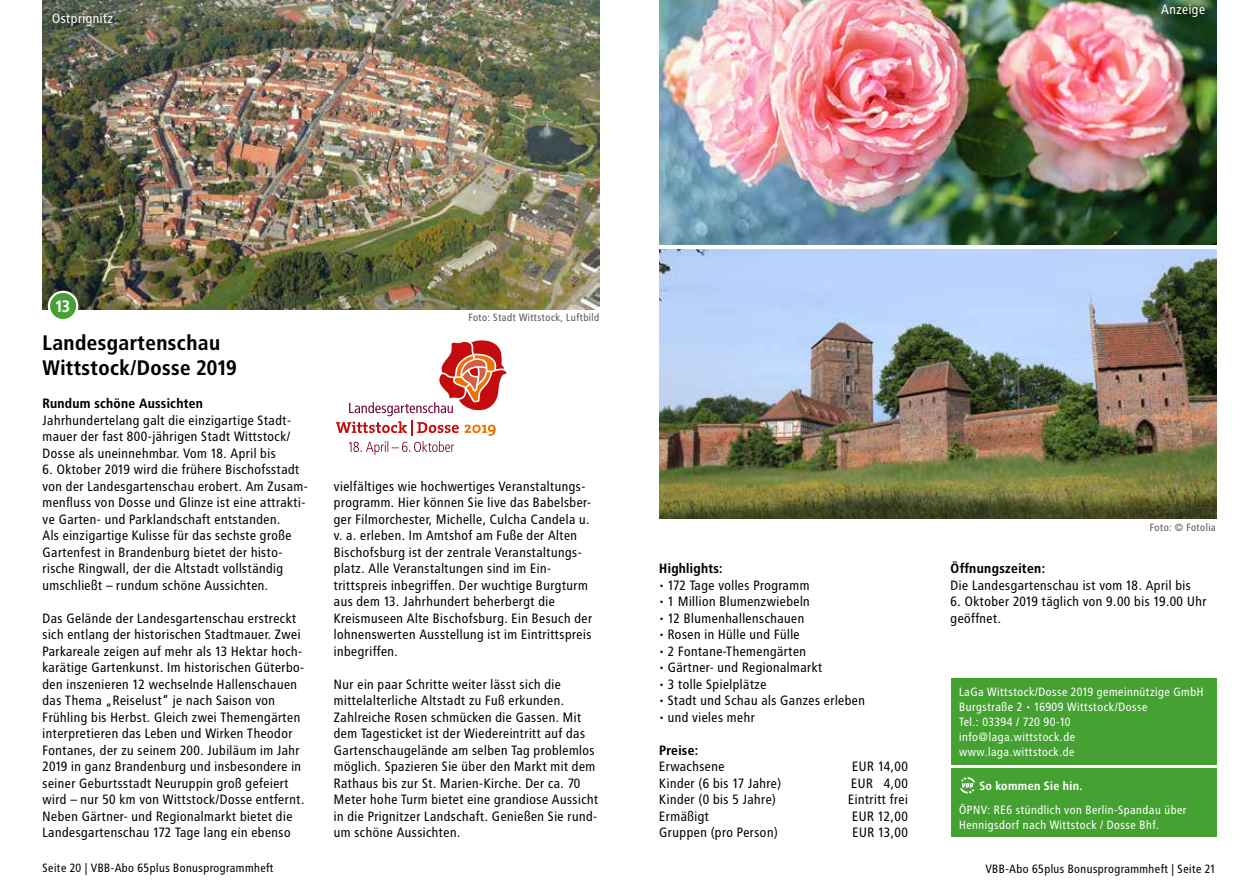
<style>
.page{position:relative;width:1259px;height:893px;background:#fff}
.page>*{position:absolute;margin:0;border:0;box-sizing:border-box;transform-origin:0 0}
.t1{font:700 21px/25.2px "Transit";color:#000}
.t2{font:700 16.5px "Transit";color:#fff}
.t3{font:13.5px/16.5px "Transit";color:#000}
.t4{font:700 13.5px "Transit";color:#000}
.t5{font:13.5px "Transit";color:#fff}
.t6{font:12px/15px "Transit";letter-spacing:.005em;color:#fff}
.t7{font:12px "Transit";color:#000}
.t8{font:700 12px "Transit";letter-spacing:.005em;color:#fff}
.t9{font:10.5px "Transit";letter-spacing:.005em;color:#565655}
</style>
<div class="page">
<svg style="left:336px;top:340px;width:170px;height:115px"></svg>
<img style="left:43px;top:0;width:557px;height:309px">
<div style="left:49px;top:292px;width:28px;height:28px;background:#45a132;border-radius:50%"></div>
<div style="left:48px;top:291px;width:30px;height:30px;border:2px solid #fff;border-radius:50%"></div>
<div style="left:45px;top:5px;width:75px;height:28px;background:#000;opacity:.75"></div>
<div style="left:950px;top:768px;width:266px;height:69px;background:#45a132"></div>
<svg style="left:960px;top:777px;width:15px;height:16px"></svg>
<img style="left:659px;top:249px;width:557px;height:269px">
<div style="left:950px;top:679px;width:266px;height:86px;background:#45a132"></div>
<img style="left:659px;top:0;width:557px;height:245px">
<div style="left:1154px;top:0;width:58px;height:25px;background:#000;opacity:.75"></div>
<p class="t5" style="left:52px;top:10px;width:63px">Ostprignitz</p>
<p class="t5" style="left:1161px;top:2px;width:46px">Anzeige</p>
<p class="t2" style="left:55px;top:297px;width:17px">13</p>
<h1 class="t1" style="left:43px;top:330px;width:196px">Landesgartenschau<br>Wittstock/Dosse 2019</h1>
<p class="t4" style="left:43px;top:395px;width:162px">Rundum schöne Aussichten</p>
<p class="t3" style="left:43px;top:412px;width:251px;text-align:justify">Jahrhundertelang galt die einzigartige Stadt&shy;mauer der fast 800-jährigen Stadt Wittstock/ Dosse als uneinnehmbar. Vom 18. April bis</p>
<p class="t3" style="left:43px;top:461px;width:267px">6. Oktober 2019 wird die frühere Bischofsstadt von der Landesgartenschau erobert. Am Zusam&shy;menfluss von Dosse und Glinze ist eine attrakti&shy;ve Garten- und Parklandschaft entstanden.<br>Als einzigartige Kulisse für das sechste große Gartenfest in Brandenburg bietet der histo&shy;rische Ringwall, der die Altstadt vollständig umschließt – rundum schöne Aussichten.</p>
<p class="t3" style="left:43px;top:610px;width:264px">Das Gelände der Landesgartenschau erstreckt sich entlang der historischen Stadtmauer. Zwei Parkareale zeigen auf mehr als 13 Hektar hoch&shy;karätige Gartenkunst. Im historischen Güterbo&shy;den inszenieren 12 wechselnde Hallenschauen das Thema „Reiselust“ je nach Saison von Frühling bis Herbst. Gleich zwei Themengärten interpretieren das Leben und Wirken Theodor Fontanes, der zu seinem 200. Jubiläum im Jahr 2019 in ganz Brandenburg und insbesondere in seiner Geburtsstadt Neuruppin groß gefeiert wird – nur 50 km von Wittstock/Dosse entfernt.<br>Neben Gärtner- und Regionalmarkt bietet die Landesgartenschau 172 Tage lang ein ebenso</p>
<p class="t9" style="left:468px;top:311px;width:133px">Foto: Stadt Wittstock, Luftbild</p>
<p class="t3" style="left:334px;top:478px;width:260px">vielfältiges wie hochwertiges Veranstaltungs&shy;programm. Hier können Sie live das Babelsber&shy;ger Filmorchester, Michelle, Culcha Candela u. v. a. erleben. Im Amtshof am Fuße der Alten Bischofsburg ist der zentrale Veranstaltungs&shy;platz. Alle Veranstaltungen sind im Ein&shy;trittspreis inbegriffen. Der wuchtige Burgturm aus dem 13. Jahrhundert beherbergt die Kreismuseen Alte Bischofsburg. Ein Besuch der lohnenswerten Ausstellung ist im Eintrittspreis inbegriffen.</p>
<p class="t3" style="left:334px;top:676px;width:266px">Nur ein paar Schritte weiter lässt sich die mittelalterliche Altstadt zu Fuß erkunden.<br>Zahlreiche Rosen schmücken die Gassen. Mit dem Tagesticket ist der Wiedereintritt auf das Gartenschaugelände am selben Tag problemlos möglich. Spazieren Sie über den Markt mit dem Rathaus bis zur St. Marien-Kirche. Der ca. 70<br>Meter hohe Turm bietet eine grandiose Aussicht in die Prignitzer Landschaft. Genießen Sie rund&shy;um schöne Aussichten.</p>
<p class="t4" style="left:659px;top:560px;width:65px">Highlights:</p>
<p class="t3" style="left:659px;top:577px;width:152px">• 172 Tage volles Programm</p>
<p class="t3" style="left:659px;top:593px;width:152px">• 1 Million Blumenzwiebeln</p>
<p class="t3" style="left:659px;top:610px;width:147px">• 12 Blumenhallenschauen</p>
<p class="t3" style="left:659px;top:626px;width:142px">• Rosen in Hülle und Fülle</p>
<p class="t3" style="left:659px;top:643px;width:149px">• 2 Fontane-Themengärten</p>
<p class="t3" style="left:659px;top:659px;width:165px">• Gärtner- und Regionalmarkt</p>
<p class="t3" style="left:659px;top:676px;width:109px">• 3 tolle Spielplätze</p>
<p class="t3" style="left:659px;top:692px;width:208px">• Stadt und Schau als Ganzes erleben</p>
<p class="t3" style="left:659px;top:709px;width:97px">• und vieles mehr</p>
<p class="t4" style="left:659px;top:742px;width:41px">Preise:</p>
<p class="t3" style="left:659px;top:758px;width:67px">Erwachsene</p>
<p class="t3" style="left:852px;top:758px;width:58px">EUR 14,00</p>
<p class="t3" style="left:659px;top:775px;width:124px">Kinder (6 bis 17 Jahre)</p>
<p class="t3" style="left:851px;top:775px;width:59px">EUR 4,00</p>
<p class="t3" style="left:659px;top:791px;width:119px">Kinder (0 bis 5 Jahre)</p>
<p class="t3" style="left:848px;top:791px;width:62px">Eintritt frei</p>
<p class="t3" style="left:659px;top:808px;width:52px">Ermäßigt</p>
<p class="t3" style="left:852px;top:808px;width:58px">EUR 12,00</p>
<p class="t3" style="left:659px;top:824px;width:120px">Gruppen (pro Person)</p>
<p class="t3" style="left:852px;top:824px;width:57px">EUR 13,00</p>
<p class="t9" style="left:1150px;top:521px;width:68px">Foto: © Fotolia</p>
<p class="t4" style="left:950px;top:560px;width:96px">Öffnungszeiten:</p>
<p class="t3" style="left:950px;top:577px;width:242px">Die Landesgartenschau ist vom 18. April bis</p>
<p class="t3" style="left:950px;top:593px;width:258px">6. Oktober 2019 täglich von 9.00 bis 19.00 Uhr geöffnet.</p>
<p class="t6" style="left:959px;top:685px;width:246px">LaGa Wittstock/Dosse 2019 gemeinnützige GmbH<br>Burgstraße 2 • 16909 Wittstock/Dosse<br>Tel.: 03394 / 720 90-10<br>info@laga.wittstock.de<br>www.laga.wittstock.de</p>
<p class="t8" style="left:979px;top:778px;width:105px">So kommen Sie hin.</p>
<p class="t6" style="left:959px;top:802px;width:229px">ÖPNV: RE6 stündlich von Berlin-Spandau über<br>Hennigsdorf nach Wittstock / Dosse Bhf.</p>
<p class="t7" style="left:43px;top:861px;width:233px">Seite 20 | VBB-Abo 65plus Bonusprogrammheft</p>
<p class="t7" style="left:985px;top:862px;width:233px">VBB-Abo 65plus Bonusprogrammheft | Seite 21</p>
</div>
